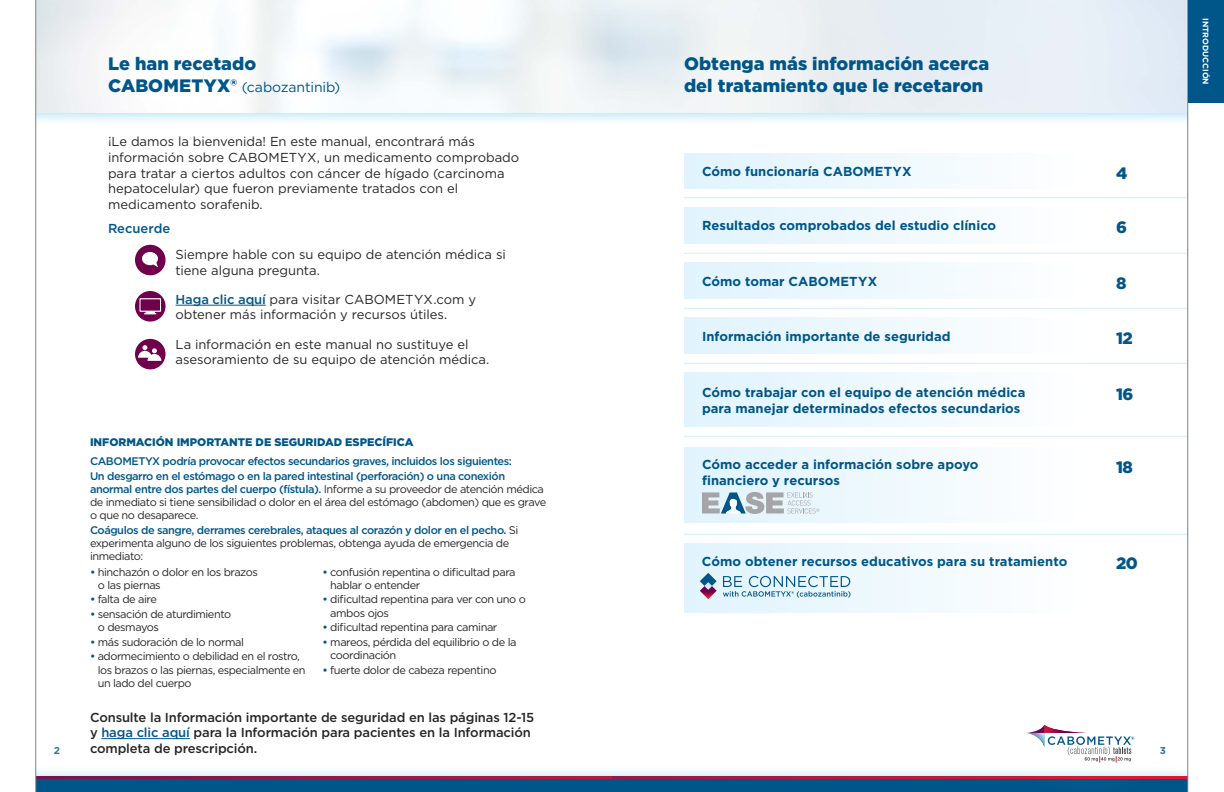
<style>
.page{position:relative;width:1224px;height:792px;background:#fff}
.page>*{position:absolute;margin:0;border:0;box-sizing:border-box;transform-origin:0 0}
.t1{font:900 18px/22px "Gotham";letter-spacing:.005em;color:#005689}
.t2{font:900 16.5px "Gotham";letter-spacing:-.025em;color:#005689}
.t3{font:14px "Gotham";letter-spacing:-.005em;color:#005689}
.t4{font:13px/15.6px "Gotham";letter-spacing:-.005em;color:#262626}
.t5{font:700 13px/15.6px "Gotham";letter-spacing:.005em;color:#005689}
.t6{font:500 13px/15.6px "Gotham";letter-spacing:-.01em;color:#262626}
.t7{font:500 13px "Gotham";color:#005689}
.t8{font:11px/13.2px "Gotham";letter-spacing:-.04em;color:#262626}
.t9{font:500 11px/14.6px "Gotham";letter-spacing:-.04em;color:#005689}
.t10{font:900 11px "Gotham";color:#005689}
.t11{font:700 10px "Gotham";color:#3378a1}
.t12{font:700 8px "Gotham";color:#fff}
.s1{font-weight:900;font-size:18px}
.s2{font-weight:500;color:#005689}
.s3{color:#005689}
</style>
<div class="page">
<div style="left:36px;top:11px;width:1152px;height:115px;background:#00aeef;opacity:.45"></div>
<img style="left:37px;top:0;width:1151px;height:113px">
<div style="left:0;top:765px;width:1200px;height:27px;background:#00aeef;opacity:.45"></div>
<svg style="left:37px;top:777px;width:575px;height:2px"></svg>
<div style="left:36px;top:779px;width:576px;height:13px;background:#005689"></div>
<svg style="left:612px;top:777px;width:363px;height:2px"></svg>
<div style="left:612px;top:779px;width:576px;height:13px;background:#005689"></div>
<div style="left:0;top:1px;width:36px;height:791px;background:#fff"></div>
<div style="left:1188px;top:0;width:36px;height:792px;background:#fff"></div>
<hr style="left:36px;top:0;width:1px;height:792px;background:#808080">
<hr style="left:1188px;top:0;width:1px;height:792px;background:#808080">
<hr style="left:684px;top:197px;width:503px;height:1px;background:#cfedfc">
<hr style="left:684px;top:253px;width:503px;height:1px;background:#cfedfc">
<hr style="left:684px;top:308px;width:503px;height:1px;background:#cfedfc">
<div style="left:684px;top:153px;width:397px;height:36px;background:linear-gradient(to right,#e0f3fc,#fefeff)"></div>
<div style="left:684px;top:263px;width:397px;height:36px;background:linear-gradient(to right,#e0f3fc,#fefeff)"></div>
<div style="left:135px;top:291px;width:31px;height:31px;background:#70004b;border-radius:50%"></div>
<svg style="left:139px;top:298px;width:22px;height:16px"></svg>
<div style="left:135px;top:339px;width:31px;height:30px;background:#70004b;border-radius:50%"></div>
<svg style="left:138px;top:345px;width:23px;height:16px"></svg>
<div style="left:135px;top:245px;width:31px;height:30px;background:#70004b;border-radius:50%"></div>
<svg style="left:142px;top:252px;width:16px;height:15px"></svg>
<div style="left:684px;top:448px;width:397px;height:75px;background:linear-gradient(to right,#e0f3fc,#fefeff)"></div>
<hr style="left:684px;top:436px;width:503px;height:1px;background:#cfedfc">
<div style="left:684px;top:373px;width:397px;height:54px;background:linear-gradient(to right,#e0f3fc,#fefeff)"></div>
<div style="left:684px;top:207px;width:397px;height:37px;background:linear-gradient(to right,#e0f3fc,#fefeff)"></div>
<div style="left:1188px;top:0;width:36px;height:103px;background:#005689"></div>
<div style="left:684px;top:544px;width:397px;height:69px;background:linear-gradient(to right,#e0f3fc,#fefeff)"></div>
<div style="left:684px;top:318px;width:397px;height:36px;background:linear-gradient(to right,#e0f3fc,#fefeff)"></div>
<hr style="left:684px;top:363px;width:503px;height:1px;background:#cfedfc">
<hr style="left:684px;top:534px;width:503px;height:1px;background:#cfedfc">
<hr style="left:101px;top:738px;width:89px;height:1px;background:#005689">
<hr style="left:176px;top:305px;width:90px;height:1px;background:#005689">
<div style="left:975px;top:665px;width:213px;height:127px;background:#fff;opacity:.4"></div>
<svg style="left:1027px;top:725px;width:107px;height:37px"></svg>
<svg style="left:702px;top:492px;width:117px;height:22px;background:#b9c8d1"></svg>
<svg style="left:700px;top:573px;width:17px;height:26px"></svg>
<svg style="left:723px;top:576px;width:127px;height:22px;background:#b3d1e2"></svg>
<h1 class="t1" style="left:108px;top:53px;width:150px">Le han recetado</h1>
<p class="t3" style="left:108px;top:78px;width:234px"><span class="s1">CABOMETYX®</span> (cabozantinib)</p>
<p class="t4" style="left:108px;top:134px;width:413px">¡Le damos la bienvenida! En este manual, encontrará más información sobre CABOMETYX, un medicamento comprobado para tratar a ciertos adultos con cáncer de hígado (carcinoma hepatocelular) que fueron previamente tratados con el medicamento sorafenib.</p>
<p class="t7" style="left:108px;top:220px;width:64px">Recuerde</p>
<p class="t4" style="left:176px;top:247px;width:332px">Siempre hable con su equipo de atención médica si tiene alguna pregunta.</p>
<p class="t4" style="left:176px;top:291px;width:302px"><span class="s2">Haga clic aquí</span> para visitar CABOMETYX.com y obtener más información y recursos útiles.</p>
<p class="t4" style="left:176px;top:336px;width:315px">La información en este manual no sustituye el asesoramiento de su equipo de atención médica.</p>
<p class="t10" style="left:90px;top:434px;width:325px">INFORMACIÓN IMPORTANTE DE SEGURIDAD ESPECÍFICA</p>
<p class="t9" style="left:90px;top:454px;width:423px">CABOMETYX podría provocar efectos secundarios graves, incluidos los siguientes:<br>Un desgarro en el estómago o en la pared intestinal (perforación) o una conexión</p>
<p class="t8" style="left:90px;top:482px;width:458px"><span class="s2">anormal entre dos partes del cuerpo (fístula).</span> Informe a su proveedor de atención médica de inmediato si tiene sensibilidad o dolor en el área del estómago (abdomen) que es grave o que no desaparece.</p>
<p class="t8" style="left:90px;top:523px;width:430px"><span class="s2">Coágulos de sangre, derrames cerebrales, ataques al corazón y dolor en el pecho.</span> Si experimenta alguno de los siguientes problemas, obtenga ayuda de emergencia de inmediato:</p>
<p class="t8" style="left:98px;top:565px;width:162px;text-indent:-8px"><span class="s2">•</span> hinchazón o dolor en los brazos o las piernas</p>
<p class="t8" style="left:90px;top:593px;width:68px"><span class="s2">•</span> falta de aire</p>
<p class="t8" style="left:98px;top:607px;width:135px;text-indent:-8px"><span class="s2">•</span> sensación de aturdimiento o desmayos</p>
<p class="t8" style="left:90px;top:635px;width:156px"><span class="s2">•</span> más sudoración de lo normal</p>
<p class="t8" style="left:98px;top:650px;width:209px;text-indent:-8px"><span class="s2">•</span> adormecimiento o debilidad en el rostro, los brazos o las piernas, especialmente en un lado del cuerpo</p>
<p class="t8" style="left:330px;top:565px;width:187px;text-indent:-8px"><span class="s2">•</span> confusión repentina o dificultad para hablar o entender</p>
<p class="t8" style="left:330px;top:593px;width:197px;text-indent:-8px"><span class="s2">•</span> dificultad repentina para ver con uno o ambos ojos</p>
<p class="t8" style="left:322px;top:620px;width:176px"><span class="s2">•</span> dificultad repentina para caminar</p>
<p class="t8" style="left:330px;top:635px;width:188px;text-indent:-8px"><span class="s2">•</span> mareos, pérdida del equilibrio o de la coordinación</p>
<p class="t8" style="left:322px;top:663px;width:175px"><span class="s2">•</span> fuerte dolor de cabeza repentino</p>
<h1 class="t1" style="left:684px;top:53px;width:307px">Obtenga más información acerca del tratamiento que le recetaron</h1>
<p class="t5" style="left:702px;top:164px;width:211px">Cómo funcionaría CABOMETYX</p>
<h2 class="t2" style="left:1116px;top:162px;width:13px">4</h2>
<p class="t5" style="left:702px;top:218px;width:295px">Resultados comprobados del estudio clínico</p>
<h2 class="t2" style="left:1116px;top:216px;width:12px">6</h2>
<p class="t5" style="left:702px;top:273px;width:177px">Cómo tomar CABOMETYX</p>
<h2 class="t2" style="left:1116px;top:272px;width:12px">8</h2>
<p class="t5" style="left:702px;top:328px;width:250px">Información importante de seguridad</p>
<h2 class="t2" style="left:1116px;top:327px;width:18px">12</h2>
<p class="t5" style="left:702px;top:385px;width:325px">Cómo trabajar con el equipo de atención médica para manejar determinados efectos secundarios</p>
<h2 class="t2" style="left:1116px;top:383px;width:19px">16</h2>
<p class="t5" style="left:702px;top:456px;width:278px">Cómo acceder a información sobre apoyo</p>
<h2 class="t2" style="left:1116px;top:456px;width:18px">18</h2>
<p class="t5" style="left:702px;top:472px;width:139px">financiero y recursos</p>
<p class="t5" style="left:702px;top:553px;width:367px">Cómo obtener recursos educativos para su tratamiento</p>
<h2 class="t2" style="left:1116px;top:551px;width:23px">20</h2>
<p class="t6" style="left:90px;top:709px;width:446px">Consulte la Información importante de seguridad en las páginas 12-15 y <span class="s3">haga clic aquí</span> para la Información para pacientes en la Información completa de prescripción.</p>
<p class="t11" style="left:54px;top:744px;width:8px">2</p>
<p class="t11" style="left:1160px;top:744px;width:8px">3</p>
<p class="t12" style="left:1211px;top:18px;width:68px;rotate:90deg">INTRODUCCIÓN</p>
</div>
